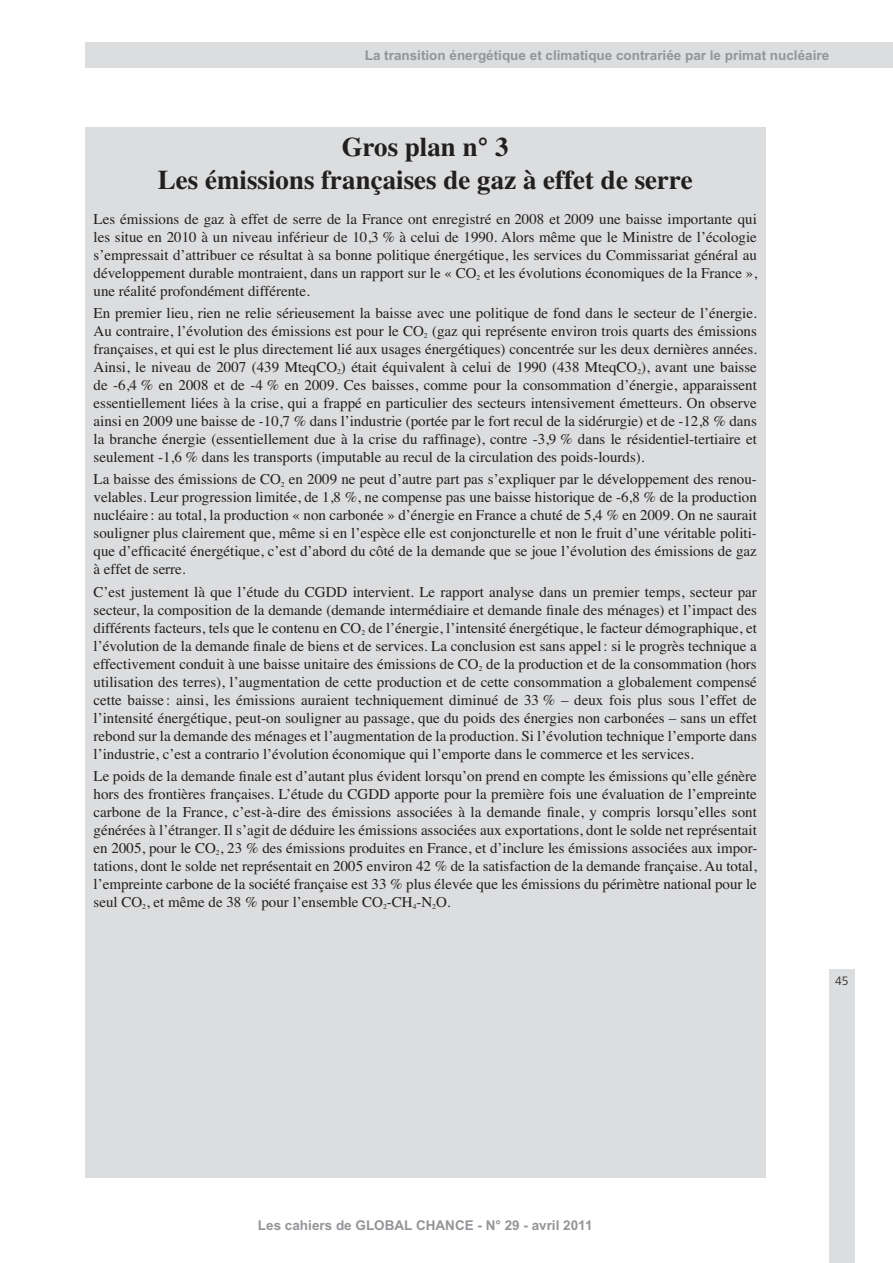
<style>
.page{position:relative;width:893px;height:1263px;background:#fff}
.page>*{position:absolute;margin:0;border:0;box-sizing:border-box;transform-origin:0 0}
.t1{font:700 27px/32.4px "Times";color:#231f20;text-align:center}
.t2{font:15px/18px "Times";color:#231f20;text-align:justify}
.t3{font:700 13.5px "Arial";color:#939598}
.t4{font:300 12px "Frutiger";color:#231f20}
</style>
<div class="page">
<div style="left:829px;top:969px;width:26px;height:294px;background:#dcddde"></div>
<div style="left:85px;top:128px;width:680px;height:1050px;background:#dcddde"></div>
<div style="left:85px;top:43px;width:808px;height:25px;background:#dcddde"></div>
<p class="t3" style="left:365px;top:48px;width:466px">La transition énergétique et climatique contrariée par le primat nucléaire</p>
<p class="t1" style="left:158px;top:133px;width:536px">Gros plan n° 3<br>Les émissions françaises de gaz à effet de serre</p>
<p class="t2" style="left:94px;top:211px;width:665px">Les émissions de gaz à effet de serre de la France ont enregistré en 2008 et 2009 une baisse importante qui les situe en 2010 à un niveau inférieur de 10,3 % à celui de 1990. Alors même que le Ministre de l’écologie s’empressait d’attribuer ce résultat à sa bonne politique énergétique, les services du Commissariat général au développement durable montraient, dans un rapport sur le « CO<sub>2</sub> et les évolutions économiques de la France », une réalité profondément différente.</p>
<p class="t2" style="left:94px;top:305px;width:665px">En premier lieu, rien ne relie sérieusement la baisse avec une politique de fond dans le secteur de l’énergie.<br>Au contraire, l’évolution des émissions est pour le CO<sub>2</sub> (gaz qui représente environ trois quarts des émissions françaises, et qui est le plus directement lié aux usages énergétiques) concentrée sur les deux dernières années.<br>Ainsi, le niveau de 2007 (439 MteqCO<sub>2</sub>) était équivalent à celui de 1990 (438 MteqCO<sub>2</sub>), avant une baisse de -6,4 % en 2008 et de -4 % en 2009. Ces baisses, comme pour la consommation d’énergie, apparaissent essentiellement liées à la crise, qui a frappé en particulier des secteurs intensivement émetteurs. On observe ainsi en 2009 une baisse de -10,7 % dans l’industrie (portée par le fort recul de la sidérurgie) et de -12,8 % dans la branche énergie (essentiellement due à la crise du raffinage), contre -3,9 % dans le résidentiel-tertiaire et seulement -1,6 % dans les transports (imputable au recul de la circulation des poids-lourds).</p>
<p class="t2" style="left:94px;top:472px;width:665px">La baisse des émissions de CO<sub>2</sub> en 2009 ne peut d’autre part pas s’expliquer par le développement des renou&shy;velables. Leur progression limitée, de 1,8 %, ne compense pas une baisse historique de -6,8 % de la production nucléaire : au total, la production « non carbonée » d’énergie en France a chuté de 5,4 % en 2009. On ne saurait souligner plus clairement que, même si en l’espèce elle est conjoncturelle et non le fruit d’une véritable politi&shy;que d’efficacité énergétique, c’est d’abord du côté de la demande que se joue l’évolution des émissions de gaz à effet de serre.</p>
<p class="t2" style="left:94px;top:584px;width:665px">C’est justement là que l’étude du CGDD intervient. Le rapport analyse dans un premier temps, secteur par secteur, la composition de la demande (demande intermédiaire et demande finale des ménages) et l’impact des différents facteurs, tels que le contenu en CO<sub>2</sub> de l’énergie, l’intensité énergétique, le facteur démographique, et l’évolution de la demande finale de biens et de services. La conclusion est sans appel : si le progrès technique a effectivement conduit à une baisse unitaire des émissions de CO<sub>2</sub> de la production et de la consommation (hors utilisation des terres), l’augmentation de cette production et de cette consommation a globalement compensé cette baisse : ainsi, les émissions auraient techniquement diminué de 33 % – deux fois plus sous l’effet de l’intensité énergétique, peut-on souligner au passage, que du poids des énergies non carbonées – sans un effet rebond sur la demande des ménages et l’augmentation de la production. Si l’évolution technique l’emporte dans l’industrie, c’est a contrario l’évolution économique qui l’emporte dans le commerce et les services.</p>
<p class="t2" style="left:94px;top:768px;width:665px">Le poids de la demande finale est d’autant plus évident lorsqu’on prend en compte les émissions qu’elle génère hors des frontières françaises. L’étude du CGDD apporte pour la première fois une évaluation de l’empreinte carbone de la France, c’est-à-dire des émissions associées à la demande finale, y compris lorsqu’elles sont générées à l’étranger. Il s’agit de déduire les émissions associées aux exportations, dont le solde net représentait en 2005, pour le CO<sub>2</sub>, 23 % des émissions produites en France, et d’inclure les émissions associées aux impor&shy;tations, dont le solde net représentait en 2005 environ 42 % de la satisfaction de la demande française. Au total, l’empreinte carbone de la société française est 33 % plus élevée que les émissions du périmètre national pour le seul CO<sub>2</sub>, et même de 38 % pour l’ensemble CO<sub>2</sub>-CH<sub>4</sub>-N<sub>2</sub>O.</p>
<p class="t4" style="left:835px;top:976px;width:15px">45</p>
<p class="t3" style="left:258px;top:1218px;width:336px">Les cahiers de GLOBAL CHANCE - N° 29 - avril 2011</p>
</div>
